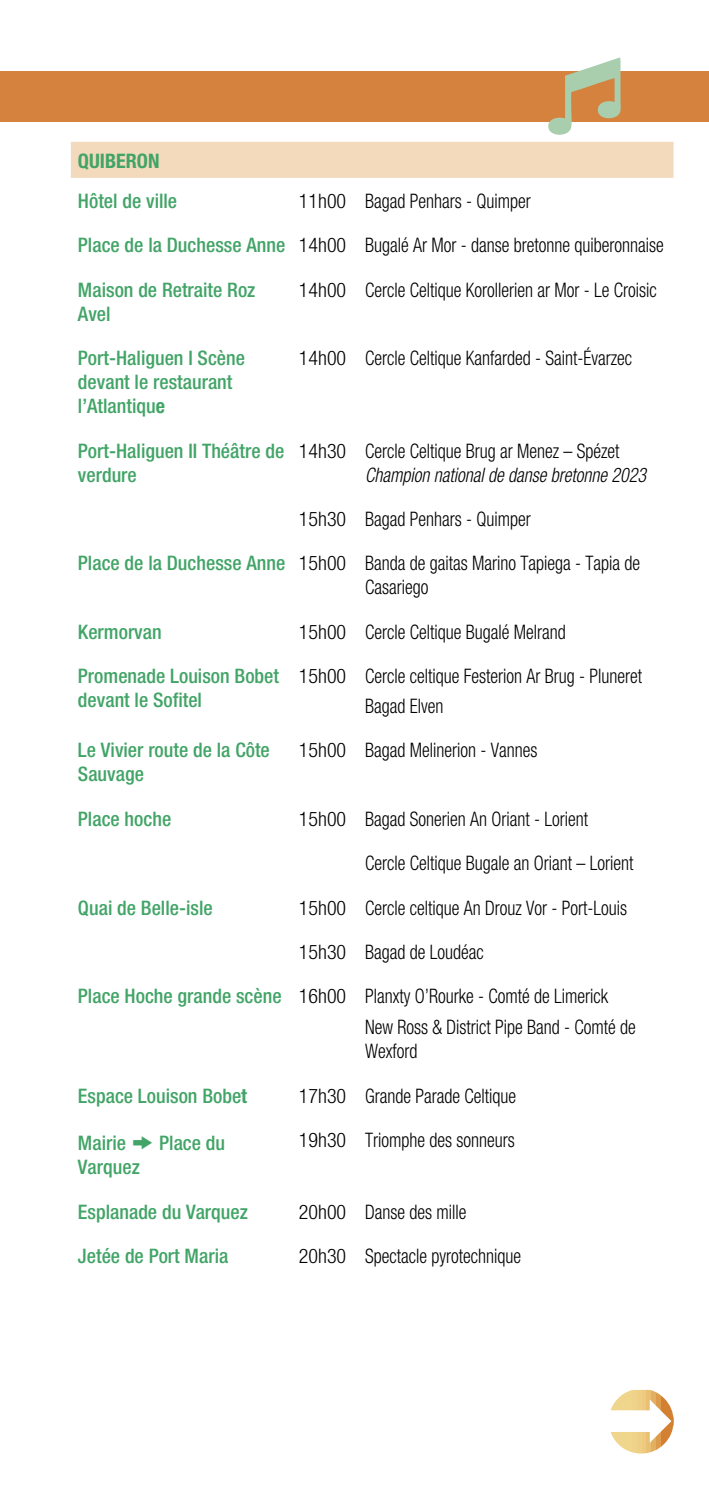
<style>
.page{position:relative;width:709px;height:1489px;background:#fff}
.page>*{position:absolute;margin:0;border:0;box-sizing:border-box;transform-origin:0 0}
.t1{font:300 condensed 20px/24px "Helvetica Neue";color:#000}
.t2{font:500 condensed 20px/24px "Helvetica Neue";color:#42a467}
.t3{font:300 condensed 20px "Helvetica Neue";color:#000;scale:.9 1}
.t4{font:italic 300 condensed 20px "Helvetica Neue";color:#000;scale:.9 1}
.t5{font:700 condensed 20px "Helvetica Neue";color:#42a467}
.s1{font-weight:500;color:#42a467}
.s2{font-weight:700}
.s3{font-family:"Zeal";font-weight:400;font-stretch:normal;font-size:23.75px}
</style>
<div class="page">
<div style="left:0;top:71px;width:709px;height:50px;background:#d4823d"></div>
<svg style="left:71px;top:57px;width:602px;height:121px"></svg>
<svg style="left:611px;top:1395px;width:11px;height:52px"></svg>
<svg style="left:622px;top:1392px;width:5px;height:58px"></svg>
<svg style="left:627px;top:1390px;width:5px;height:62px"></svg>
<svg style="left:632px;top:1390px;width:5px;height:63px"></svg>
<svg style="left:637px;top:1390px;width:4px;height:63px"></svg>
<svg style="left:641px;top:1390px;width:5px;height:63px"></svg>
<svg style="left:646px;top:1389px;width:5px;height:64px"></svg>
<svg style="left:651px;top:1390px;width:5px;height:62px"></svg>
<svg style="left:656px;top:1392px;width:5px;height:58px"></svg>
<svg style="left:661px;top:1395px;width:5px;height:52px"></svg>
<svg style="left:666px;top:1400px;width:7px;height:42px"></svg>
<hr style="left:673px;top:1389px;width:1px;height:64px;background:#d38033">
<p class="t5" style="left:78px;top:150px;width:83px">QUIBERON</p>
<p class="t2" style="left:78px;top:189px;width:101px">Hôtel de ville</p>
<p class="t1" style="left:299px;top:189px;width:233px">11h00 Bagad Penhars - Quimper</p>
<p class="t1" style="left:78px;top:233px;width:587px"><span class="s1">Place de la Duchesse Anne</span> 14h00 Bugalé Ar Mor - danse bretonne quiberonnaise</p>
<p class="t2" style="left:78px;top:277px;width:179px">Maison de Retraite Roz<br>Avel</p>
<p class="t1" style="left:299px;top:278px;width:359px">14h00 Cercle Celtique Korollerien ar Mor - Le Croisic</p>
<p class="t2" style="left:78px;top:346px;width:168px">Port-Haliguen I Scène devant le restaurant l’Atlantiqu<span class="s2">e</span></p>
<p class="t1" style="left:299px;top:346px;width:334px">14h00 Cercle Celtique Kanfarded - Saint-Évarzec</p>
<p class="t2" style="left:78px;top:438px;width:208px">Port-Haliguen II Théâtre de verdure</p>
<p class="t1" style="left:299px;top:438px;width:322px">14h30 Cercle Celtique Brug ar Menez – Spézet</p>
<p class="t4" style="left:365px;top:467px;width:313px">Champion national de danse bretonne 2023</p>
<p class="t1" style="left:299px;top:507px;width:233px">15h30 Bagad Penhars - Quimper</p>
<p class="t1" style="left:365px;top:551px;width:276px;text-indent:-287px"><span class="s1">Place de la Duchesse Anne</span> 15h00 Banda de gaitas Marino Tapiega - Tapia de<br>Casariego</p>
<p class="t2" style="left:78px;top:619px;width:85px">Kermorvan</p>
<p class="t1" style="left:299px;top:619px;width:268px">15h00 Cercle Celtique Bugalé Melrand</p>
<p class="t2" style="left:78px;top:664px;width:203px">Promenade Louison Bobet devant le Sofitel</p>
<p class="t1" style="left:365px;top:661px;width:278px;line-height:30px;text-indent:-66px">15h00 Cercle celtique Festerion Ar Brug - Pluneret<br>Bagad Elven</p>
<p class="t2" style="left:78px;top:738px;width:193px">Le Vivier route de la Côte<br>Sauvage</p>
<p class="t1" style="left:299px;top:738px;width:240px">15h00 Bagad Melinerion - Vannes</p>
<p class="t2" style="left:78px;top:806px;width:95px">Place hoche</p>
<p class="t1" style="left:299px;top:806px;width:290px">15h00 Bagad Sonerien An Oriant - Lorient</p>
<p class="t3" style="left:365px;top:852px;width:299px">Cercle Celtique Bugale an Oriant – Lorient</p>
<p class="t2" style="left:78px;top:895px;width:136px">Quai de Belle-isle</p>
<p class="t1" style="left:299px;top:895px;width:329px">15h00 Cercle celtique An Drouz Vor - Port-Louis</p>
<p class="t1" style="left:299px;top:939px;width:186px">15h30 Bagad de Loudéac</p>
<p class="t1" style="left:365px;top:980px;width:272px;line-height:31px;text-indent:-287px"><span class="s1">Place Hoche grande scène</span> 16h00 Planxty O’Rourke - Comté de Limerick<br>New Ross &amp; District Pipe Band - Comté de</p>
<p class="t3" style="left:365px;top:1040px;width:60px">Wexford</p>
<p class="t2" style="left:78px;top:1083px;width:171px">Espace Louison Bobe<span class="s2">t</span></p>
<p class="t1" style="left:299px;top:1083px;width:219px">17h30 Grande Parade Celtique</p>
<p class="t2" style="left:78px;top:1130px;width:149px">Mairie <span class="s3">k</span> Place du<br>Varquez</p>
<p class="t1" style="left:299px;top:1127px;width:217px">19h30 Triomphe des sonneurs</p>
<p class="t2" style="left:78px;top:1199px;width:171px">Esplanade du Varquez</p>
<p class="t1" style="left:299px;top:1199px;width:169px">20h00 Danse des mille</p>
<p class="t2" style="left:78px;top:1243px;width:152px">Jetée de Port Maria</p>
<p class="t1" style="left:299px;top:1243px;width:224px">20h30 Spectacle pyrotechnique</p>
</div>
